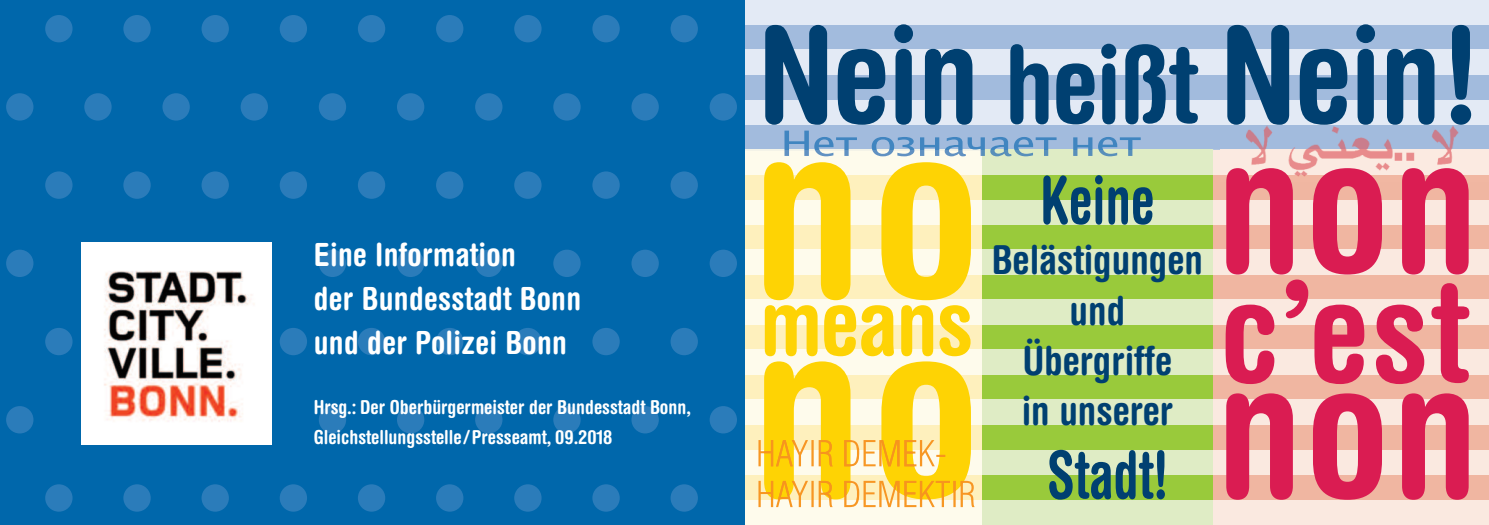
<style>
.page{position:relative;width:1489px;height:525px;background:#fff}
.page>*{position:absolute;margin:0;border:0;box-sizing:border-box;transform-origin:0 0}
.t1{font:700 condensed 243.25px "Helvetica Rounded";color:#fed304}
.t2{font:700 condensed 187.5px "Helvetica Rounded";letter-spacing:.015em;color:#da1c52}
.t3{font:700 condensed 140px "Helvetica Rounded";color:#da1c52}
.t4{font:700 condensed 133.75px "Helvetica Rounded";letter-spacing:-.015em;color:#004071}
.t5{font:700 condensed 90px "Helvetica Rounded";letter-spacing:-.015em;color:#fed304}
.t6{font:700 condensed 66px "Helvetica Rounded";color:#004071;scale:.83 1}
.t7{font:700 condensed 40px/50.2px "Helvetica Rounded";color:#004071;text-align:center}
.t8{font:700 condensed 32px/43.5px "Helvetica Rounded";letter-spacing:.01em;color:#fff}
.t9{font:700 condensed 19.25px/30px "Helvetica Rounded";color:#fff}
.s1{font-size:107.5px}
</style>
<div class="page">
<div style="left:1212px;top:175px;width:276px;height:324px;background:#f0b6a1"></div>
<div style="left:744px;top:25px;width:744px;height:75px;background:#a2bbdd"></div>
<div style="left:744px;top:175px;width:238px;height:305px;background:#fef0bd"></div>
<div style="left:982px;top:150px;width:230px;height:374px;background:#99ca3b"></div>
<div style="left:744px;top:0;width:744px;height:25px;background:#e3eaf5"></div>
<div style="left:744px;top:50px;width:744px;height:25px;background:#e3eaf5"></div>
<div style="left:1212px;top:200px;width:276px;height:25px;background:#fae9e0"></div>
<div style="left:744px;top:200px;width:238px;height:25px;background:#fefbec"></div>
<div style="left:982px;top:200px;width:230px;height:25px;background:#dfecc5"></div>
<div style="left:1212px;top:250px;width:276px;height:25px;background:#fae9e0"></div>
<div style="left:744px;top:250px;width:238px;height:25px;background:#fefbec"></div>
<div style="left:982px;top:250px;width:230px;height:25px;background:#dfecc5"></div>
<div style="left:1212px;top:300px;width:276px;height:25px;background:#fae9e0"></div>
<div style="left:744px;top:300px;width:238px;height:25px;background:#fefbec"></div>
<div style="left:982px;top:300px;width:230px;height:25px;background:#dfecc5"></div>
<div style="left:1212px;top:350px;width:276px;height:25px;background:#fae9e0"></div>
<div style="left:744px;top:350px;width:238px;height:25px;background:#fefbec"></div>
<div style="left:982px;top:350px;width:230px;height:25px;background:#dfecc5"></div>
<div style="left:1212px;top:400px;width:276px;height:25px;background:#fae9e0"></div>
<div style="left:744px;top:400px;width:238px;height:25px;background:#fefbec"></div>
<div style="left:982px;top:400px;width:230px;height:25px;background:#dfecc5"></div>
<div style="left:1212px;top:449px;width:276px;height:25px;background:#fae9e0"></div>
<div style="left:744px;top:449px;width:238px;height:25px;background:#fefbec"></div>
<div style="left:982px;top:449px;width:230px;height:25px;background:#dfecc5"></div>
<div style="left:1212px;top:499px;width:276px;height:25px;background:#fae9e0"></div>
<div style="left:1219px;top:175px;width:269px;height:7px;background:#f1b7a2"></div>
<svg style="left:744px;top:100px;width:744px;height:75px;background:#ced6e0"></svg>
<svg style="left:784px;top:150px;width:198px;height:6px"></svg>
<svg style="left:982px;top:150px;width:158px;height:6px"></svg>
<svg style="left:758px;top:440px;width:6px;height:9px"></svg>
<svg style="left:758px;top:449px;width:6px;height:17px"></svg>
<svg style="left:764px;top:440px;width:181px;height:26px"></svg>
<svg style="left:744px;top:480px;width:468px;height:44px"></svg>
<div style="left:0;top:0;width:744px;height:524px;background:#0067ab"></div>
<div style="left:45px;top:15px;width:28px;height:27px;background:#2b7cba;border-radius:50%"></div>
<div style="left:123px;top:15px;width:28px;height:27px;background:#2b7cba;border-radius:50%"></div>
<div style="left:201px;top:15px;width:28px;height:27px;background:#2b7cba;border-radius:50%"></div>
<div style="left:280px;top:15px;width:27px;height:27px;background:#2b7cba;border-radius:50%"></div>
<div style="left:358px;top:15px;width:27px;height:27px;background:#2b7cba;border-radius:50%"></div>
<div style="left:436px;top:15px;width:27px;height:27px;background:#2b7cba;border-radius:50%"></div>
<div style="left:514px;top:15px;width:27px;height:27px;background:#2b7cba;border-radius:50%"></div>
<div style="left:592px;top:15px;width:27px;height:27px;background:#2b7cba;border-radius:50%"></div>
<div style="left:670px;top:15px;width:28px;height:27px;background:#2b7cba;border-radius:50%"></div>
<div style="left:6px;top:93px;width:27px;height:27px;background:#2b7cba;border-radius:50%"></div>
<div style="left:84px;top:93px;width:28px;height:27px;background:#2b7cba;border-radius:50%"></div>
<div style="left:162px;top:93px;width:28px;height:27px;background:#2b7cba;border-radius:50%"></div>
<div style="left:240px;top:93px;width:28px;height:27px;background:#2b7cba;border-radius:50%"></div>
<div style="left:319px;top:93px;width:27px;height:27px;background:#2b7cba;border-radius:50%"></div>
<div style="left:397px;top:93px;width:27px;height:27px;background:#2b7cba;border-radius:50%"></div>
<div style="left:475px;top:93px;width:27px;height:27px;background:#2b7cba;border-radius:50%"></div>
<div style="left:553px;top:93px;width:27px;height:27px;background:#2b7cba;border-radius:50%"></div>
<div style="left:631px;top:93px;width:27px;height:27px;background:#2b7cba;border-radius:50%"></div>
<div style="left:709px;top:93px;width:28px;height:27px;background:#2b7cba;border-radius:50%"></div>
<div style="left:45px;top:171px;width:28px;height:28px;background:#2b7cba;border-radius:50%"></div>
<div style="left:123px;top:171px;width:28px;height:28px;background:#2b7cba;border-radius:50%"></div>
<div style="left:201px;top:171px;width:28px;height:28px;background:#2b7cba;border-radius:50%"></div>
<div style="left:280px;top:171px;width:27px;height:28px;background:#2b7cba;border-radius:50%"></div>
<div style="left:358px;top:171px;width:27px;height:28px;background:#2b7cba;border-radius:50%"></div>
<div style="left:436px;top:171px;width:27px;height:28px;background:#2b7cba;border-radius:50%"></div>
<div style="left:514px;top:171px;width:27px;height:28px;background:#2b7cba;border-radius:50%"></div>
<div style="left:592px;top:171px;width:27px;height:28px;background:#2b7cba;border-radius:50%"></div>
<div style="left:670px;top:171px;width:28px;height:28px;background:#2b7cba;border-radius:50%"></div>
<div style="left:6px;top:249px;width:27px;height:28px;background:#2b7cba;border-radius:50%"></div>
<div style="left:319px;top:249px;width:27px;height:28px;background:#2b7cba;border-radius:50%"></div>
<div style="left:397px;top:249px;width:27px;height:28px;background:#2b7cba;border-radius:50%"></div>
<div style="left:475px;top:249px;width:27px;height:28px;background:#2b7cba;border-radius:50%"></div>
<div style="left:553px;top:249px;width:27px;height:28px;background:#2b7cba;border-radius:50%"></div>
<div style="left:631px;top:249px;width:27px;height:28px;background:#2b7cba;border-radius:50%"></div>
<div style="left:709px;top:249px;width:28px;height:28px;background:#2b7cba;border-radius:50%"></div>
<div style="left:45px;top:328px;width:28px;height:27px;background:#2b7cba;border-radius:50%"></div>
<div style="left:280px;top:328px;width:27px;height:27px;background:#2b7cba;border-radius:50%"></div>
<div style="left:358px;top:328px;width:27px;height:27px;background:#2b7cba;border-radius:50%"></div>
<div style="left:436px;top:328px;width:27px;height:27px;background:#2b7cba;border-radius:50%"></div>
<div style="left:514px;top:328px;width:27px;height:27px;background:#2b7cba;border-radius:50%"></div>
<div style="left:592px;top:328px;width:27px;height:27px;background:#2b7cba;border-radius:50%"></div>
<div style="left:670px;top:328px;width:28px;height:27px;background:#2b7cba;border-radius:50%"></div>
<div style="left:6px;top:406px;width:27px;height:27px;background:#2b7cba;border-radius:50%"></div>
<div style="left:319px;top:406px;width:27px;height:27px;background:#2b7cba;border-radius:50%"></div>
<div style="left:397px;top:406px;width:27px;height:27px;background:#2b7cba;border-radius:50%"></div>
<div style="left:475px;top:406px;width:27px;height:27px;background:#2b7cba;border-radius:50%"></div>
<div style="left:553px;top:406px;width:27px;height:27px;background:#2b7cba;border-radius:50%"></div>
<div style="left:631px;top:406px;width:27px;height:27px;background:#2b7cba;border-radius:50%"></div>
<div style="left:709px;top:406px;width:28px;height:27px;background:#2b7cba;border-radius:50%"></div>
<div style="left:45px;top:484px;width:28px;height:27px;background:#2b7cba;border-radius:50%"></div>
<div style="left:123px;top:484px;width:28px;height:27px;background:#2b7cba;border-radius:50%"></div>
<div style="left:201px;top:484px;width:28px;height:27px;background:#2b7cba;border-radius:50%"></div>
<div style="left:280px;top:484px;width:27px;height:27px;background:#2b7cba;border-radius:50%"></div>
<div style="left:358px;top:484px;width:27px;height:27px;background:#2b7cba;border-radius:50%"></div>
<div style="left:436px;top:484px;width:27px;height:27px;background:#2b7cba;border-radius:50%"></div>
<div style="left:514px;top:484px;width:27px;height:27px;background:#2b7cba;border-radius:50%"></div>
<div style="left:592px;top:484px;width:27px;height:27px;background:#2b7cba;border-radius:50%"></div>
<div style="left:670px;top:484px;width:28px;height:27px;background:#2b7cba;border-radius:50%"></div>
<img style="left:81px;top:243px;width:190px;height:201px">
<h3 class="t8" style="left:314px;top:236px;width:269px">Eine Information<br>der Bundesstadt Bonn und der Polizei Bonn</h3>
<p class="t9" style="left:314px;top:394px;width:379px">Hrsg.: Der Oberbürgermeister der Bundesstadt Bonn,<br>Gleichstellungsstelle/Presseamt, 09.2018</p>
<h3 class="t4" style="left:757px;top:27px;width:723px">Nein <span class="s1">heißt</span> Nein!</h3>
<h1 class="t1" style="left:751px;top:122px;width:231px">no</h1>
<h3 class="t5" style="left:760px;top:290px;width:214px">means</h3>
<h1 class="t1" style="left:751px;top:321px;width:231px">no</h1>
<h3 class="t6" style="left:1040px;top:176px;width:139px">Keine</h3>
<h3 class="t7" style="left:991px;top:239px;width:213px">Belästigungen und<br>Übergriffe<br>in unserer</h3>
<h3 class="t6" style="left:1047px;top:450px;width:147px">Stadt!</h3>
<h2 class="t2" style="left:1216px;top:137px;width:264px">non</h2>
<h3 class="t3" style="left:1219px;top:281px;width:249px">c’est</h3>
<h2 class="t2" style="left:1216px;top:362px;width:264px">non</h2>
</div>
